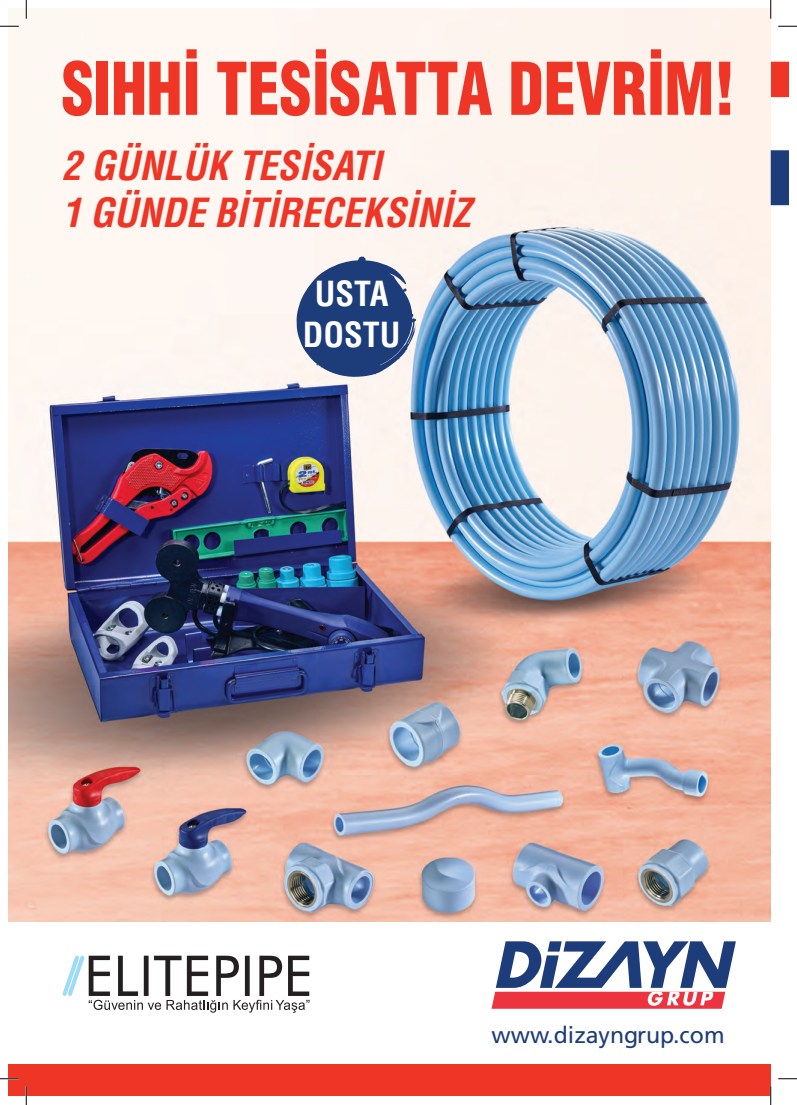
<style>
.page{position:relative;width:797px;height:1105px;background:#fff}
.page>*{position:absolute;margin:0;border:0;box-sizing:border-box;transform-origin:0 0}
.t1{font:70.88px "Helvetica Condensed Black Tr";color:#ef3525;scale:.9 1}
.t2{font:39.12px/47px "Helvetica Cond Bold Ita Tr";color:#ef3525}
.t3{font:33.75px/40.5px "Helvetica Cond Bold Tr";color:#fff;text-align:center}
.t4{font:23.12px "Frutiger Normal Tr";color:#1d3c7a}
</style>
<div class="page">
<svg style="left:770px;top:62px;width:18px;height:35px"></svg>
<div style="left:9px;top:9px;width:761px;height:1087px;background:#ef3525"></div>
<img style="left:9px;top:9px;width:761px;height:913px">
<div style="left:9px;top:922px;width:761px;height:141px;background:#fff"></div>
<svg style="left:491px;top:941px;width:245px;height:68px"></svg>
<svg style="left:62px;top:955px;width:247px;height:58px"></svg>
<svg style="left:296px;top:256px;width:120px;height:121px;background:#566b98"></svg>
<svg style="left:770px;top:150px;width:18px;height:55px"></svg>
<svg style="left:0;top:25px;width:19px;height:2px"></svg>
<svg style="left:778px;top:25px;width:19px;height:2px"></svg>
<svg style="left:0;top:1078px;width:19px;height:1px"></svg>
<svg style="left:778px;top:1078px;width:19px;height:1px"></svg>
<svg style="left:25px;top:0;width:2px;height:19px"></svg>
<svg style="left:25px;top:1086px;width:2px;height:19px"></svg>
<svg style="left:770px;top:0;width:1px;height:19px"></svg>
<svg style="left:770px;top:1086px;width:1px;height:19px"></svg>
<h1 class="t1" style="left:62px;top:45px;width:750px">SIHHİ TESİSATTA DEVRİM!</h1>
<p class="t2" style="left:62px;top:142px;width:411px">2 GÜNLÜK TESİSATI<br>1 GÜNDE BİTİRECEKSİNİZ</p>
<p class="t3" style="left:303px;top:273px;width:99px">USTA<br>DOSTU</p>
<p class="t4" style="left:491px;top:1022px;width:234px">www.dizayngrup.com</p>
</div>
